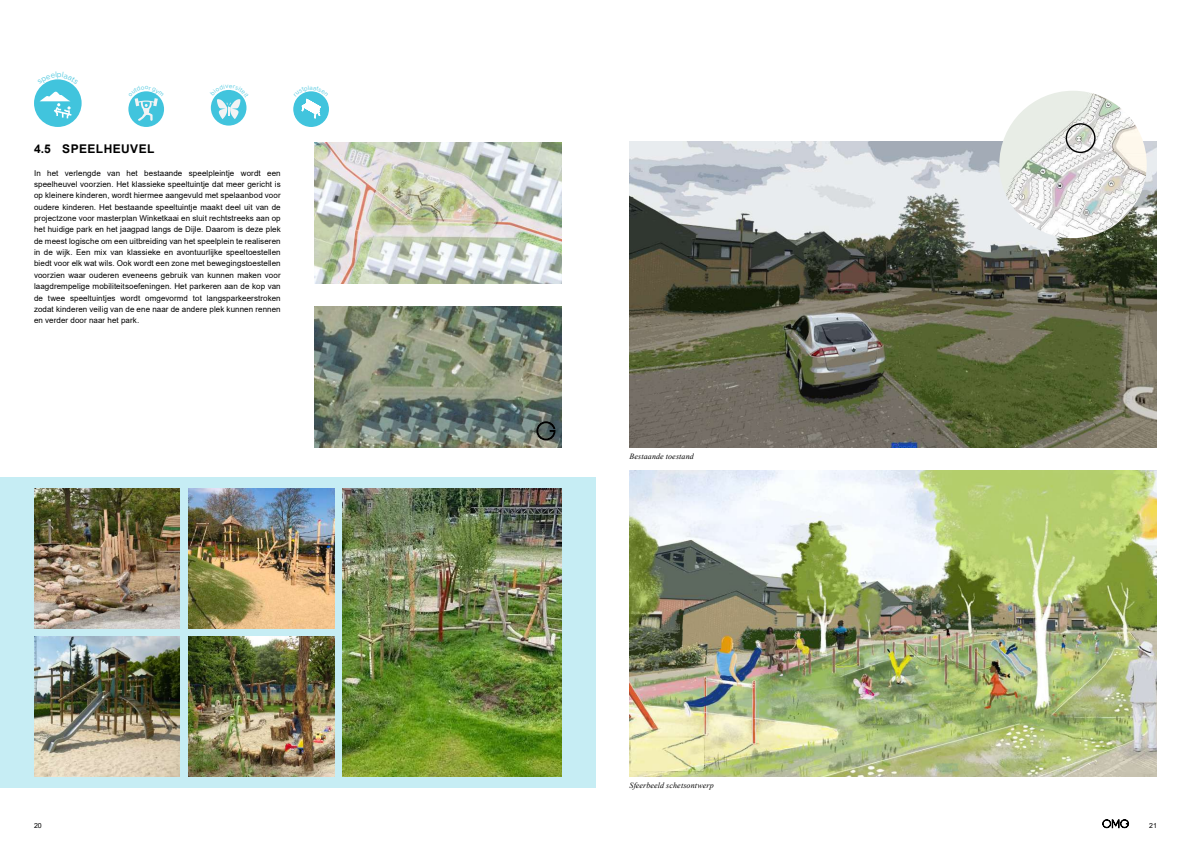
<style>
.page{position:relative;width:1191px;height:842px;background:#fff}
.page>*{position:absolute;margin:0;border:0;box-sizing:border-box;transform-origin:0 0}
.t1{font:700 12px "Arial";letter-spacing:.035em;color:#000}
.t2{font:8px/11.3px "Arial";letter-spacing:.01em;color:#000;text-align:justify}
.t3{font:italic 8px "Times New Roman";letter-spacing:.015em;color:#000}
.t4{font:7px "Arial";color:#000}
</style>
<div class="page">
<svg style="left:1102px;top:819px;width:26px;height:9px"></svg>
<img style="left:315px;top:307px;width:246px;height:141px">
<div style="left:0;top:478px;width:595px;height:310px;background:#c6edf4"></div>
<svg style="left:293px;top:91px;width:36px;height:36px"></svg>
<div style="left:128px;top:91px;width:36px;height:36px;background:#41c4dd;border-radius:50%"></div>
<div style="left:34px;top:79px;width:48px;height:48px;background:#41c4dd;border-radius:50%"></div>
<div style="left:211px;top:90px;width:35px;height:36px;background:#41c4dd;border-radius:50%"></div>
<svg style="left:40px;top:92px;width:32px;height:26px"></svg>
<img style="left:34px;top:636px;width:146px;height:141px">
<img style="left:34px;top:488px;width:146px;height:140px">
<img style="left:188px;top:636px;width:146px;height:141px">
<img style="left:188px;top:488px;width:146px;height:140px">
<img style="left:343px;top:488px;width:218px;height:289px">
<img style="left:629px;top:471px;width:528px;height:305px">
<img style="left:629px;top:142px;width:528px;height:306px">
<img style="left:999px;top:91px;width:147px;height:147px;border-radius:74px">
<div style="left:1065px;top:123px;width:30px;height:30px;border:1px solid #000;border-radius:50%"></div>
<svg style="left:537px;top:422px;width:18px;height:18px"></svg>
<img style="left:315px;top:142px;width:246px;height:141px">
<svg style="left:294px;top:91px;width:34px;height:35px"></svg>
<svg style="left:128px;top:91px;width:36px;height:30px"></svg>
<svg style="left:44px;top:79px;width:28px;height:5px"></svg>
<svg style="left:210px;top:90px;width:37px;height:29px"></svg>
<h1 class="t1" style="left:34px;top:140px;width:122px">4.5 SPEELHEUVEL</h1>
<p class="t2" style="left:34px;top:167px;width:248px">In het verlengde van het bestaande speelpleintje wordt een speelheuvel voorzien. Het klassieke speeltuintje dat meer gericht is op kleinere kinderen, wordt hiermee aangevuld met spelaanbod voor oudere kinderen. Het bestaande speeltuintje maakt deel uit van de projectzone voor masterplan Winketkaai en sluit rechtstreeks aan op het huidige park en het jaagpad langs de Dijle. Daarom is deze plek de meest logische om een uitbreiding van het speelplein te realiseren in de wijk. Een mix van klassieke en avontuurlijke speeltoestellen biedt voor elk wat wils. Ook wordt een zone met bewegingstoestellen voorzien waar ouderen eveneens gebruik van kunnen maken voor laagdrempelige mobiliteitsoefeningen. Het parkeren aan de kop van de twee speeltuintjes wordt omgevormd tot langsparkeerstroken zodat kinderen veilig van de ene naar de andere plek kunnen rennen en verder door naar het park.</p>
<p class="t3" style="left:629px;top:451px;width:66px">Bestaande toestand</p>
<p class="t3" style="left:629px;top:779px;width:86px">Sfeerbeeld schetsontwerp</p>
<p class="t4" style="left:34px;top:821px;width:9px">20</p>
<p class="t4" style="left:1149px;top:820px;width:9px">21</p>
</div>
